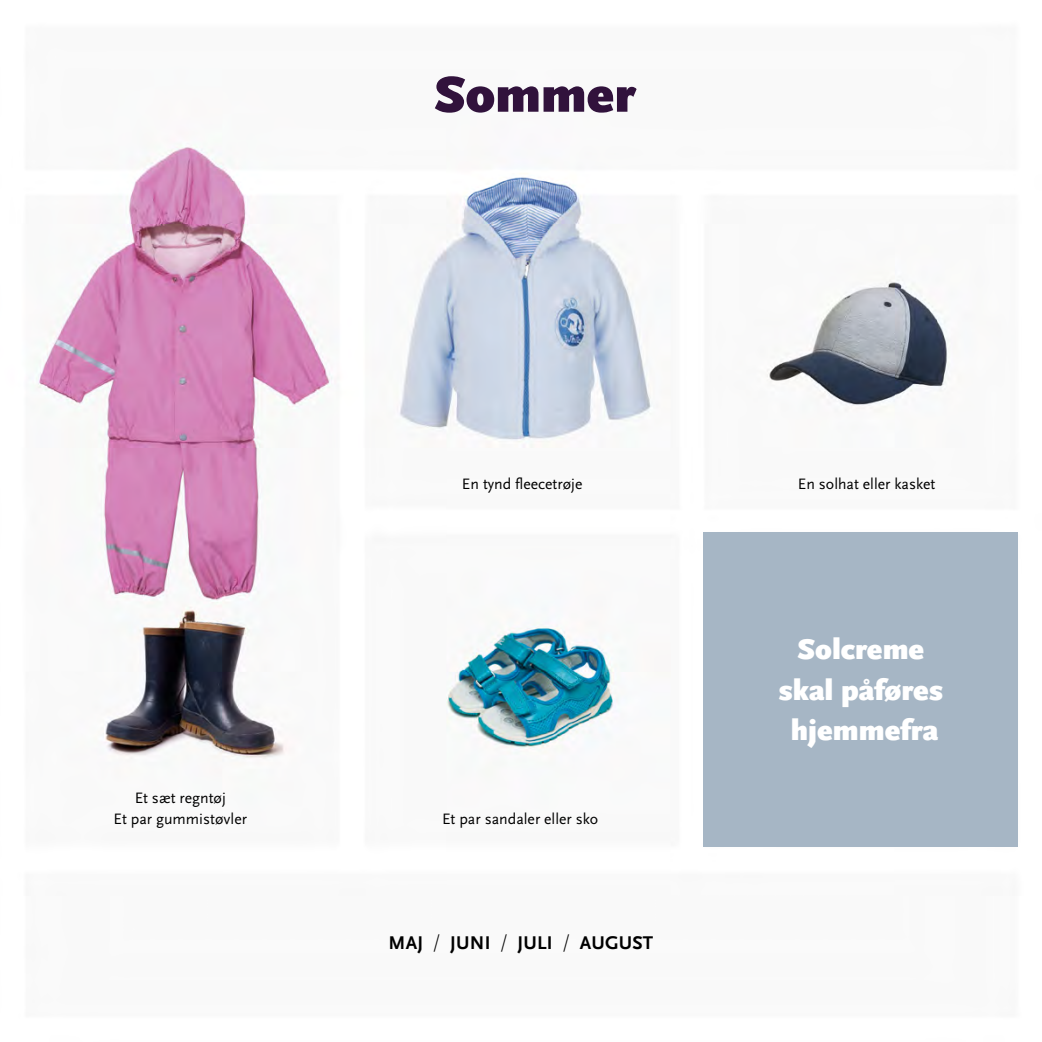
<style>
.page{position:relative;width:1042px;height:1042px;background:#fff}
.page>*{position:absolute;margin:0;border:0;box-sizing:border-box;transform-origin:0 0}
.t1{font:900 52.5px "Scala Sans OT";color:#31123c}
.t2{font:900 29.75px/40.2px "Scala Sans OT";color:#fff;text-align:center}
.t3{font:700 19.25px "Scala Sans OT";letter-spacing:.01em;color:#000}
.t4{font:15.75px/21px "Scala Sans OT";color:#000;text-align:center}
.s1{font-weight:300}
</style>
<div class="page">
<img style="left:32px;top:145px;width:986px;height:702px">
<div style="left:703px;top:532px;width:314px;height:315px;background:#a6b6c5"></div>
<h1 class="t1" style="left:434px;top:64px;width:202px">Sommer</h1>
<p class="t4" style="left:114px;top:788px;width:135px">Et sæt regntøj<br>Et par gummistøvler</p>
<p class="t4" style="left:462px;top:474px;width:122px">En tynd fleecetrøje</p>
<p class="t4" style="left:798px;top:474px;width:139px">En solhat eller kasket</p>
<p class="t4" style="left:442px;top:809px;width:158px">Et par sandaler eller sko</p>
<p class="t3" style="left:389px;top:931px;width:266px">MAJ <span class="s1">/</span> JUNI <span class="s1">/</span> JULI <span class="s1">/</span> AUGUST</p>
<h2 class="t2" style="left:778px;top:630px;width:166px">Solcreme skal påføres hjemmefra</h2>
</div>
